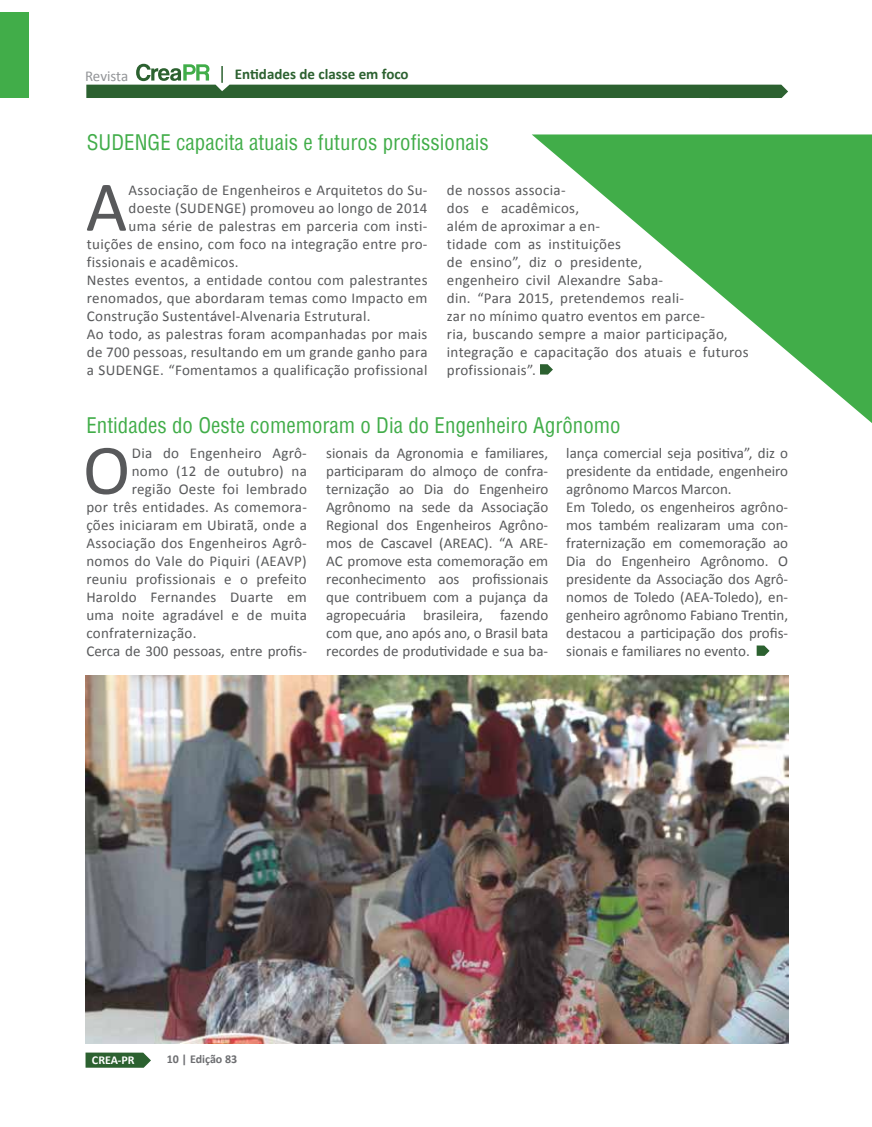
<style>
.page{position:relative;width:872px;height:1127px;background:#fff}
.page>*{position:absolute;margin:0;border:0;box-sizing:border-box;transform-origin:0 0}
.t1{font:71.7px "Calibri";color:#58595b}
.t2{font:condensed 21px "Helvetica";color:#41ad49}
.t3{font:15px/18px "Calibri";letter-spacing:.02em;color:#58595b}
.t4{font:15px/18px "Calibri";color:#58595b}
.t5{font:700 15px "Calibri";color:#2c6130}
.t6{font:15px "Calibri";letter-spacing:-.01em;color:#939598}
.t7{font:700 12px "Calibri";color:#6d6e71}
.t8{font:700 12px "Calibri";color:#fff}
</style>
<div class="page">
<svg style="left:85px;top:1052px;width:66px;height:16px"></svg>
<div style="left:0;top:13px;width:28px;height:85px;background:#41ad49"></div>
<svg style="left:86px;top:64px;width:702px;height:34px"></svg>
<svg style="left:532px;top:134px;width:340px;height:289px"></svg>
<svg style="left:756px;top:645px;width:13px;height:11px"></svg>
<img style="left:85px;top:675px;width:704px;height:368px">
<p class="t6" style="left:85px;top:66px;width:45px">Revista</p>
<p class="t5" style="left:235px;top:65px;width:175px">Entidades de classe em foco</p>
<h2 class="t2" style="left:87px;top:129px;width:403px">SUDENGE capacita atuais e futuros profissionais</h2>
<h1 class="t1" style="left:86px;top:162px;width:43px">A</h1>
<p class="t3" style="left:129px;top:180px;width:300px">Associação de Engenheiros e Arquitetos do Su-</p>
<p class="t3" style="left:129px;top:198px;width:300px">doeste (SUDENGE) promoveu ao longo de 2014</p>
<p class="t3" style="left:129px;top:216px;width:300px">uma série de palestras em parceria com insti-</p>
<p class="t3" style="left:87px;top:234px;width:342px">tuições de ensino, com foco na integração entre pro-</p>
<p class="t3" style="left:87px;top:252px;width:153px">fissionais e acadêmicos.</p>
<p class="t3" style="left:87px;top:270px;width:342px">Nestes eventos, a entidade contou com palestrantes</p>
<p class="t3" style="left:87px;top:288px;width:342px">renomados, que abordaram temas como Impacto em</p>
<p class="t3" style="left:87px;top:306px;width:285px">Construção Sustentável-Alvenaria Estrutural.</p>
<p class="t3" style="left:87px;top:324px;width:342px">Ao todo, as palestras foram acompanhadas por mais</p>
<p class="t3" style="left:87px;top:342px;width:342px">de 700 pessoas, resultando em um grande ganho para</p>
<p class="t3" style="left:87px;top:360px;width:342px">a SUDENGE. “Fomentamos a qualificação profissional</p>
<p class="t3" style="left:447px;top:180px;width:303px">de nossos associa-<br>dos e acadêmicos,<br>além de aproximar a en-<br>tidade com as instituições<br>de ensino”, diz o presidente,<br>engenheiro civil Alexandre Saba-<br>din. “Para 2015, pretendemos reali-<br>zar no mínimo quatro eventos em parce-<br>ria, buscando sempre a maior participação, integração e capacitação dos atuais e futuros profissionais”.</p>
<h2 class="t2" style="left:86px;top:411px;width:536px">Entidades do Oeste comemoram o Dia do Engenheiro Agrônomo</h2>
<h1 class="t1" style="left:83px;top:425px;width:49px">O</h1>
<p class="t3" style="left:132px;top:443px;width:177px">Dia do Engenheiro Agrô-</p>
<p class="t3" style="left:132px;top:461px;width:177px">nomo (12 de outubro) na</p>
<p class="t3" style="left:132px;top:479px;width:177px">região Oeste foi lembrado</p>
<p class="t3" style="left:86px;top:497px;width:222px">por três entidades. As comemora-</p>
<p class="t3" style="left:86px;top:515px;width:222px">ções iniciaram em Ubiratã, onde a</p>
<p class="t3" style="left:86px;top:533px;width:222px">Associação dos Engenheiros Agrô-</p>
<p class="t3" style="left:86px;top:551px;width:222px">nomos do Vale do Piquiri (AEAVP)</p>
<p class="t3" style="left:86px;top:569px;width:222px">reuniu profissionais e o prefeito</p>
<p class="t3" style="left:86px;top:587px;width:222px">Haroldo Fernandes Duarte em</p>
<p class="t3" style="left:86px;top:605px;width:222px">uma noite agradável e de muita</p>
<p class="t3" style="left:86px;top:623px;width:112px">confraternização.</p>
<p class="t4" style="left:86px;top:641px;width:222px">Cerca de 300 pessoas, entre profis-</p>
<p class="t3" style="left:326px;top:443px;width:223px;text-align:justify">sionais da Agronomia e familiares, participaram do almoço de confra&shy;ternização ao Dia do Engenheiro Agrônomo na sede da Associação Regional dos Engenheiros Agrôno&shy;mos de Cascavel (AREAC). “A ARE-AC promove esta comemoração em reconhecimento aos profissionais que contribuem com a pujança da agropecuária brasileira, fazendo com que, ano após ano, o Brasil bata recordes de produtividade e sua ba-</p>
<p class="t4" style="left:566px;top:443px;width:223px">lança comercial seja positiva”, diz o presidente da entidade, engenheiro agrônomo Marcos Marcon.<br>Em Toledo, os engenheiros agrôno&shy;mos também realizaram uma con&shy;fraternização em comemoração ao Dia do Engenheiro Agrônomo. O presidente da Associação dos Agrô&shy;nomos de Toledo (AEA-Toledo), en&shy;genheiro agrônomo Fabiano Trentin, destacou a participação dos profis&shy;sionais e familiares no evento.</p>
<p class="t8" style="left:92px;top:1053px;width:44px">CREA-PR</p>
<p class="t7" style="left:167px;top:1052px;width:72px">10 | Edição 83</p>
</div>
